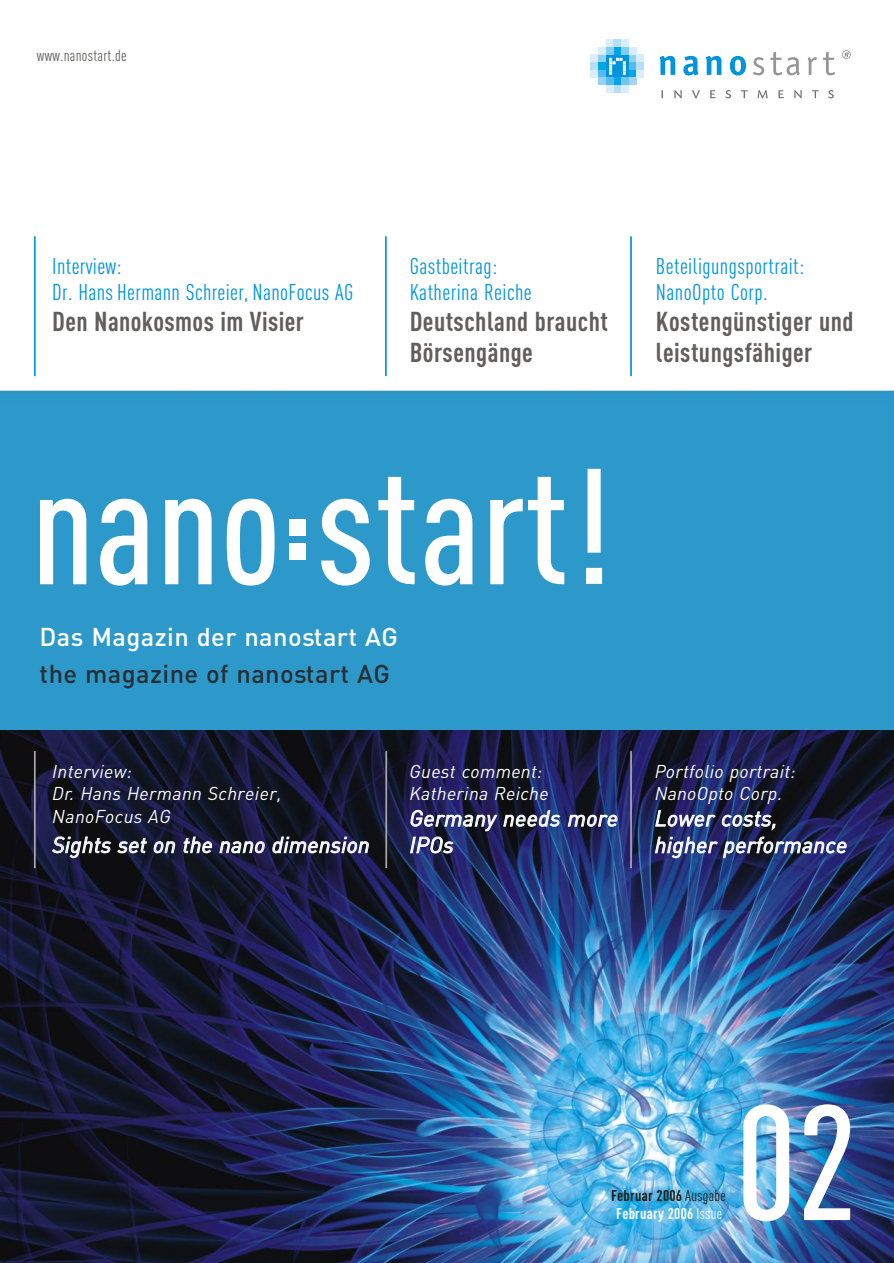
<style>
.page{position:relative;width:894px;height:1263px;background:#fff}
.page>*{position:absolute;margin:0;border:0;box-sizing:border-box;transform-origin:0 0}
.t1{font:500 162.75px "DIN Cond";color:#fff}
.t2{font:500 160.8px "DIN Cond";color:#fff}
.t3{font:700 27px/31.3px "DIN Cond";letter-spacing:.02em;color:#615e5c}
.t4{font:500 25.5px "DIN";letter-spacing:.015em;color:#fff}
.t5{font:500 25.5px "DIN";letter-spacing:.015em;color:#292e33}
.t6{font:22.5px/25.7px "DIN Cond";letter-spacing:.02em;color:#0094de}
.t7{font:italic 22.05px/26.7px "DIN";letter-spacing:.015em;color:#fff}
.t8{font:italic 18.45px/22.2px "DIN";letter-spacing:.015em;color:#fff}
.t9{font:15.75px "DIN Cond";letter-spacing:.02em;color:#615e5c}
.t10{font:700 15.45px "DIN Cond";letter-spacing:.02em;color:#1f1a17}
.t11{font:700 15.45px "DIN Cond";letter-spacing:.02em;color:#fff}
.s1{font-size:161.55px}
.s2{font-weight:400}
</style>
<div class="page">
<img style="left:0;top:729px;width:894px;height:534px">
<div style="left:606px;top:54px;width:23px;height:23px;background:#0094de"></div>
<svg style="left:613px;top:54px;width:8px;height:4px"></svg>
<div style="left:613px;top:47px;width:8px;height:7px;background:#00a6e6"></div>
<div style="left:606px;top:47px;width:7px;height:7px;background:#85ccf2"></div>
<div style="left:598px;top:54px;width:8px;height:8px;background:#91d1f5"></div>
<div style="left:598px;top:62px;width:8px;height:8px;background:#00a6e6"></div>
<div style="left:598px;top:47px;width:8px;height:7px;background:#d9edfa"></div>
<div style="left:621px;top:47px;width:8px;height:7px;background:#85ccf2"></div>
<div style="left:629px;top:62px;width:7px;height:8px;background:#57baed"></div>
<div style="left:629px;top:70px;width:7px;height:7px;background:#00a6e6"></div>
<div style="left:629px;top:54px;width:7px;height:8px;background:#91d1f5"></div>
<div style="left:621px;top:77px;width:8px;height:8px;background:#75c4f0"></div>
<div style="left:613px;top:77px;width:8px;height:8px;background:#00a6e6"></div>
<div style="left:606px;top:77px;width:7px;height:8px;background:#57baed"></div>
<div style="left:598px;top:70px;width:8px;height:7px;background:#57baed"></div>
<div style="left:591px;top:62px;width:7px;height:8px;background:#b5def7"></div>
<div style="left:591px;top:54px;width:7px;height:8px;background:#d9edfa"></div>
<div style="left:598px;top:77px;width:8px;height:8px;background:#91d1f5"></div>
<div style="left:606px;top:39px;width:7px;height:8px;background:#d9edfa"></div>
<div style="left:613px;top:39px;width:8px;height:8px;background:#b5def7"></div>
<div style="left:613px;top:85px;width:8px;height:8px;background:#b5def7"></div>
<div style="left:606px;top:85px;width:7px;height:8px;background:#d9edfa"></div>
<div style="left:591px;top:70px;width:7px;height:7px;background:#d9edfa"></div>
<div style="left:621px;top:39px;width:8px;height:8px;background:#d9edfa"></div>
<div style="left:629px;top:47px;width:7px;height:7px;background:#d9edfa"></div>
<div style="left:629px;top:77px;width:7px;height:8px;background:#a3d6f5"></div>
<div style="left:621px;top:85px;width:8px;height:8px;background:#d9edfa"></div>
<div style="left:636px;top:54px;width:8px;height:8px;background:#d9edfa"></div>
<div style="left:636px;top:62px;width:8px;height:8px;background:#b5def7"></div>
<div style="left:636px;top:70px;width:8px;height:7px;background:#d9edfa"></div>
<svg style="left:609px;top:58px;width:17px;height:17px"></svg>
<svg style="left:662px;top:90px;width:172px;height:8px"></svg>
<svg style="left:660px;top:56px;width:86px;height:20px"></svg>
<svg style="left:753px;top:52px;width:82px;height:23px"></svg>
<svg style="left:842px;top:50px;width:9px;height:9px"></svg>
<hr style="left:34px;top:236px;width:2px;height:140px;background:#0094de">
<hr style="left:385px;top:236px;width:2px;height:140px;background:#0094de">
<hr style="left:630px;top:236px;width:2px;height:140px;background:#0094de">
<div style="left:0;top:390px;width:894px;height:339px;background:#2d99ca"></div>
<hr style="left:34px;top:751px;width:2px;height:117px;background:#aba8a8">
<hr style="left:385px;top:751px;width:2px;height:117px;background:#aba8a8">
<hr style="left:630px;top:751px;width:2px;height:117px;background:#aba8a8">
<div style="left:290px;top:543px;width:16px;height:17px;background:#fff"></div>
<div style="left:290px;top:519px;width:16px;height:16px;background:#fff"></div>
<p class="t9" style="left:37px;top:48px;width:91px">www.nanostart.de</p>
<p class="t6" style="left:52px;top:255px;width:303px">Interview:<br>Dr. Hans Hermann Schreier, NanoFocus AG</p>
<p class="t3" style="left:52px;top:307px;width:253px">Den Nanokosmos im Visier</p>
<p class="t6" style="left:410px;top:255px;width:124px">Gastbeitrag:<br>Katherina Reiche</p>
<p class="t3" style="left:410px;top:307px;width:200px">Deutschland braucht<br>Börsengänge</p>
<p class="t6" style="left:656px;top:255px;width:150px">Beteiligungsportrait:<br>NanoOpto Corp.</p>
<p class="t3" style="left:656px;top:307px;width:199px">Kostengünstiger und leistungsfähiger</p>
<h1 class="t1" style="left:31px;top:454px;width:582px">nano start<span class="s1">!</span></h1>
<p class="t4" style="left:40px;top:626px;width:360px">Das Magazin der nanostart AG</p>
<p class="t5" style="left:40px;top:663px;width:352px">the magazine of nanostart AG</p>
<p class="t8" style="left:52px;top:762px;width:231px">Interview:<br>Dr. Hans Hermann Schreier,<br>NanoFocus AG</p>
<p class="t8" style="left:410px;top:762px;width:141px">Guest comment:<br>Katherina Reiche</p>
<p class="t7" style="left:410px;top:807px;width:210px">Germany needs more<br>IPOs</p>
<p class="t7" style="left:52px;top:833px;width:319px">Sights set on the nano dimension</p>
<p class="t8" style="left:655px;top:762px;width:143px">Portfolio portrait:<br>NanoOpto Corp.</p>
<p class="t7" style="left:655px;top:807px;width:194px">Lower costs,<br>higher performance</p>
<p class="t10" style="left:611px;top:1188px;width:116px">Februar 2006 <span class="s2">Ausgabe</span></p>
<p class="t11" style="left:616px;top:1206px;width:108px">February 2006 <span class="s2">Issue</span></p>
<h2 class="t2" style="left:736px;top:1091px;width:123px">02</h2>
</div>
